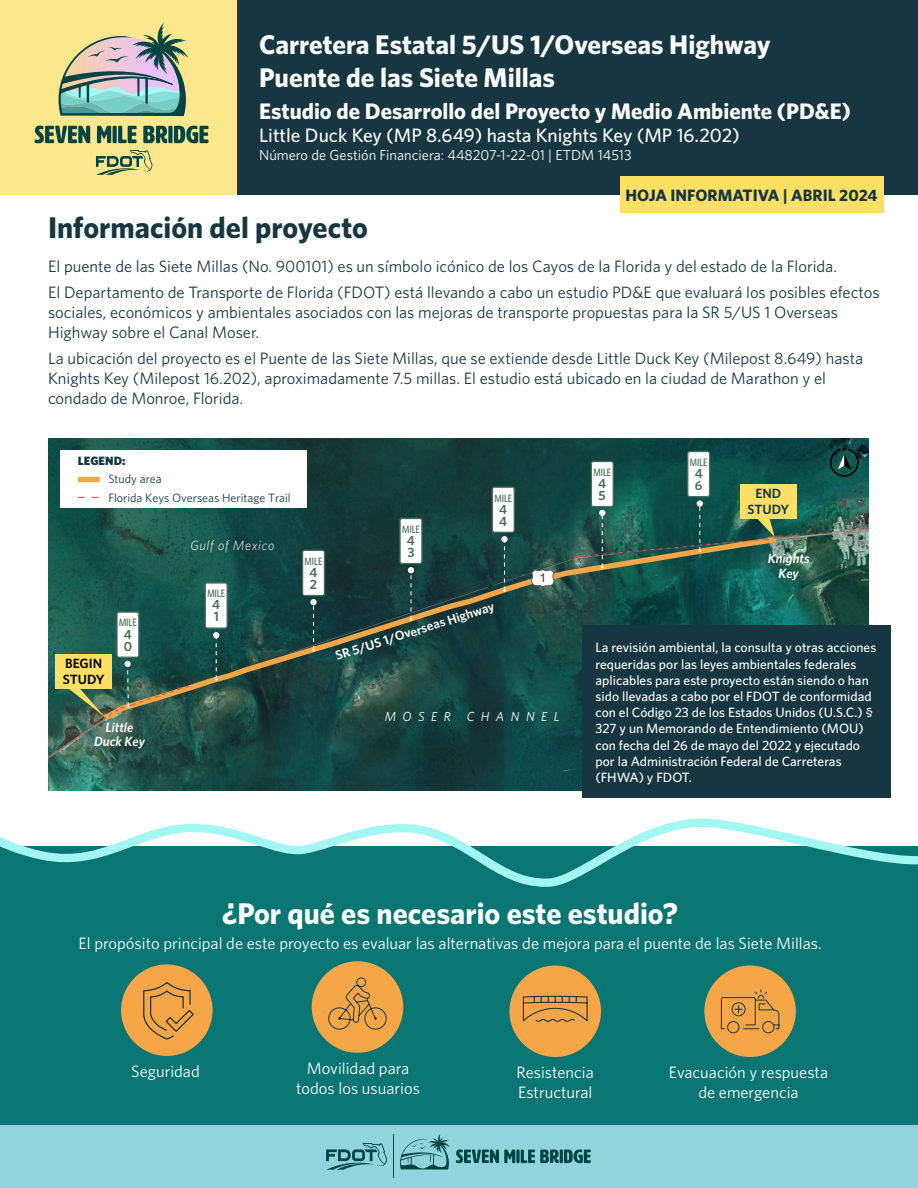
<style>
.page{position:relative;width:918px;height:1188px;background:#fff}
.page>*{position:absolute;margin:0;border:0;box-sizing:border-box;transform-origin:0 0}
.Heading_2_Left{font:700 30px "Whitney";color:#fff}
.Heading_2_Left-2{font:700 30px "Whitney";color:#163742}
.Body{font:700 27px "Whitney";color:#fff}
.Body-2{font:700 22.5px "Whitney";color:#fff}
.Body-3{font:500 19.5px "Whitney";color:#fff}
.Body_Left{font:16.5px/19.8px "Whitney";color:#163742}
.Body_Left-2{font:16.5px/19.8px "Whitney";color:#fff;text-align:center}
.Body_Left-3{font:700 16.5px "Whitney";color:#163742}
.Body-4{font:14.4px "Whitney";color:#fff}
.Body_Left-4{font:500 13.5px/16.2px "Whitney";color:#fff}
.t1{font:italic 600 13.35px/14.7px "Whitney";color:#fff;text-align:center}
.t2{font:600 13.35px/12px "Whitney";color:#496d59}
.t3{font:italic 300 13.35px "Whitney";letter-spacing:.05em;color:#fff}
.t4{font:600 13.35px/16px "Whitney";color:#000}
.t5{font:600 13.35px/16px "Whitney";color:#163843;text-align:center}
.t6{font:600 13.05px "Whitney";color:#fff}
.t7{font:italic 13.05px "Whitney";letter-spacing:.5em;color:#fff}
.t8{font:12px/18.8px "Whitney";color:#163843}
.t9{font:900 12px "Whitney";color:#163843}
.t10{font:12px "Arial";color:#343434}
.t11{font:500 10.65px "Whitney Condensed";color:#496d59}
</style>
<div class="page">
<div style="left:0;top:846px;width:918px;height:337px;background:#097674"></div>
<div style="left:0;top:1125px;width:918px;height:63px;background:#8fd5db"></div>
<svg style="left:400px;top:1134px;width:50px;height:36px"></svg>
<svg style="left:456px;top:1149px;width:59px;height:14px"></svg>
<svg style="left:516px;top:1150px;width:4px;height:13px"></svg>
<svg style="left:521px;top:1149px;width:70px;height:14px"></svg>
<svg style="left:326px;top:1143px;width:61px;height:27px"></svg>
<hr style="left:393px;top:1135px;width:1px;height:43px;background:#004443">
<div style="left:237px;top:0;width:681px;height:194px;background:#163742"></div>
<svg style="left:0;top:818px;width:918px;height:69px"></svg>
<img style="left:48px;top:439px;width:820px;height:351px">
<div style="left:61px;top:451px;width:246px;height:57px;background:#fff"></div>
<svg style="left:78px;top:497px;width:21px;height:1px"></svg>
<div style="left:78px;top:477px;width:22px;height:5px;background:#f5a647"></div>
<svg style="left:110px;top:533px;width:672px;height:186px;background:#1c4b44"></svg>
<svg style="left:213px;top:632px;width:6px;height:49px"></svg>
<svg style="left:312px;top:605px;width:3px;height:46px"></svg>
<div style="left:310px;top:599px;width:7px;height:6px;background:#fff;border-radius:50%"></div>
<svg style="left:408px;top:567px;width:6px;height:54px"></svg>
<svg style="left:503px;top:542px;width:3px;height:50px"></svg>
<div style="left:501px;top:536px;width:7px;height:6px;background:#fff;border-radius:50%"></div>
<div style="left:697px;top:500px;width:6px;height:7px;background:#fff;border-radius:50%"></div>
<div style="left:124px;top:661px;width:7px;height:6px;background:#fff;border-radius:50%"></div>
<div style="left:117px;top:612px;width:22px;height:45px;background:#fff;border-radius:2px"></div>
<div style="left:116px;top:611px;width:24px;height:47px;border:1px solid #496d59;border-radius:2px"></div>
<div style="left:205px;top:583px;width:22px;height:45px;background:#fff;border-radius:2px"></div>
<div style="left:205px;top:582px;width:23px;height:47px;border:1px solid #496d59;border-radius:2px"></div>
<div style="left:303px;top:550px;width:21px;height:46px;background:#fff;border-radius:2px"></div>
<div style="left:302px;top:550px;width:23px;height:46px;border:1px solid #496d59;border-radius:2px"></div>
<div style="left:400px;top:518px;width:22px;height:46px;background:#fff;border-radius:2px"></div>
<div style="left:399px;top:518px;width:24px;height:46px;border:1px solid #496d59;border-radius:2px"></div>
<div style="left:492px;top:487px;width:22px;height:45px;background:#fff;border-radius:2px"></div>
<div style="left:492px;top:486px;width:23px;height:47px;border:1px solid #496d59;border-radius:2px"></div>
<div style="left:591px;top:462px;width:22px;height:45px;background:#fff;border-radius:2px"></div>
<div style="left:591px;top:461px;width:23px;height:46px;border:1px solid #496d59;border-radius:2px"></div>
<div style="left:688px;top:452px;width:22px;height:45px;background:#fff;border-radius:2px"></div>
<div style="left:687px;top:451px;width:23px;height:46px;border:1px solid #496d59;border-radius:2px"></div>
<svg style="left:531px;top:569px;width:24px;height:19px"></svg>
<div style="left:740px;top:484px;width:57px;height:35px;background:#fddf64"></div>
<img style="left:573px;top:503px;width:295px;height:66px">
<div style="left:55px;top:654px;width:57px;height:35px;background:#fddf64"></div>
<svg style="left:48px;top:663px;width:145px;height:120px;background:#476a52"></svg>
<svg style="left:830px;top:448px;width:29px;height:29px"></svg>
<div style="left:620px;top:176px;width:263px;height:37px;background:#fbe063"></div>
<div style="left:0;top:0;width:237px;height:194px;background:#fce78c"></div>
<svg style="left:35px;top:126px;width:55px;height:17px"></svg>
<svg style="left:97px;top:126px;width:14px;height:17px"></svg>
<svg style="left:113px;top:126px;width:4px;height:17px"></svg>
<svg style="left:118px;top:126px;width:19px;height:17px"></svg>
<svg style="left:143px;top:126px;width:24px;height:17px"></svg>
<div style="left:168px;top:126px;width:5px;height:17px;background:#004443;border-radius:2px"></div>
<svg style="left:174px;top:126px;width:34px;height:17px"></svg>
<svg style="left:96px;top:150px;width:56px;height:25px"></svg>
<svg style="left:58px;top:23px;width:130px;height:93px"></svg>
<div style="left:582px;top:626px;width:309px;height:172px;background:#163742"></div>
<div style="left:121px;top:964px;width:92px;height:92px;background:#f6a646;border-radius:50%"></div>
<svg style="left:143px;top:982px;width:51px;height:58px"></svg>
<div style="left:509px;top:966px;width:92px;height:91px;background:#f6a646;border-radius:50%"></div>
<svg style="left:522px;top:995px;width:66px;height:27px"></svg>
<div style="left:704px;top:966px;width:92px;height:91px;background:#f6a646;border-radius:50%"></div>
<svg style="left:721px;top:818px;width:59px;height:216px"></svg>
<div style="left:312px;top:961px;width:91px;height:92px;background:#f6a646;border-radius:50%"></div>
<svg style="left:328px;top:977px;width:59px;height:53px"></svg>
<p class="Body" style="left:259px;top:27px;width:513px">Carretera Estatal 5/US 1/Overseas Highway</p>
<p class="Body" style="left:259px;top:59px;width:297px">Puente de las Siete Millas</p>
<p class="Body-2" style="left:259px;top:96px;width:593px">Estudio de Desarrollo del Proyecto y Medio Ambiente (PD&amp;E)</p>
<p class="Body-3" style="left:259px;top:123px;width:482px">Little Duck Key (MP 8.649) hasta Knights Key (MP 16.202)</p>
<p class="Body-4" style="left:259px;top:145px;width:374px">Número de Gestión Financiera: 448207-1-22-01 | ETDM 14513</p>
<p class="Body_Left-3" style="left:626px;top:185px;width:253px">HOJA INFORMATIVA | ABRIL 2024</p>
<h1 class="Heading_2_Left-2" style="left:48px;top:208px;width:321px">Información del proyecto</h1>
<p class="Body_Left" style="left:48px;top:256px;width:790px">El puente de las Siete Millas (No. 900101) es un símbolo icónico de los Cayos de la Florida y del estado de la Florida.</p>
<p class="Body_Left" style="left:48px;top:282px;width:833px">El Departamento de Transporte de Florida (FDOT) está llevando a cabo un estudio PD&amp;E que evaluará los posibles efectos sociales, económicos y ambientales asociados con las mejoras de transporte propuestas para la SR 5/US 1 Overseas<br>Highway sobre el Canal Moser.</p>
<p class="Body_Left" style="left:48px;top:348px;width:817px">La ubicación del proyecto es el Puente de las Siete Millas, que se extiende desde Little Duck Key (Milepost 8.649) hasta<br>Knights Key (Milepost 16.202), aproximadamente 7.5 millas. El estudio está ubicado en la ciudad de Marathon y el condado de Monroe, Florida.</p>
<p class="t9" style="left:78px;top:453px;width:49px">LEGEND:</p>
<p class="t8" style="left:108px;top:469px;width:184px">Study area<br>Florida Keys Overseas Heritage Trail</p>
<p class="t4" style="left:63px;top:655px;width:43px">BEGIN<br>STUDY</p>
<p class="t11" style="left:119px;top:616px;width:19px">MILE</p>
<p class="t2" style="left:124px;top:628px;width:10px">4<br>0</p>
<p class="t1" style="left:94px;top:719px;width:52px">Little<br>Duck Key</p>
<p class="t3" style="left:190px;top:536px;width:85px">Gulf of Mexico</p>
<p class="t11" style="left:207px;top:587px;width:19px">MILE</p>
<p class="t2" style="left:212px;top:598px;width:10px">4<br>1</p>
<p class="t11" style="left:305px;top:554px;width:19px">MILE</p>
<p class="t2" style="left:310px;top:566px;width:10px">4<br>2</p>
<p class="t11" style="left:402px;top:523px;width:19px">MILE</p>
<p class="t2" style="left:407px;top:534px;width:10px">4<br>3</p>
<p class="t11" style="left:494px;top:491px;width:19px">MILE</p>
<p class="t2" style="left:499px;top:503px;width:10px">4<br>4</p>
<p class="t6" style="left:333px;top:648px;width:168px;rotate:-18deg">SR 5/US 1/Overseas Highway</p>
<p class="t10" style="left:539px;top:569px;width:8px">1</p>
<p class="t7" style="left:385px;top:708px;width:176px">MOSER CHANNEL</p>
<p class="t11" style="left:593px;top:466px;width:19px">MILE</p>
<p class="t2" style="left:598px;top:477px;width:10px">4<br>5</p>
<p class="t11" style="left:690px;top:456px;width:19px">MILE</p>
<p class="t2" style="left:695px;top:467px;width:10px">4<br>6</p>
<p class="t5" style="left:747px;top:485px;width:43px">END<br>STUDY</p>
<p class="t1" style="left:768px;top:551px;width:43px">Knights<br>Key</p>
<p class="Body_Left-4" style="left:596px;top:639px;width:282px">La revisión ambiental, la consulta y otras acciones requeridas por las leyes ambientales federales aplicables para este proyecto están siendo o han sido llevadas a cabo por el FDOT de conformidad con el Código 23 de los Estados Unidos (U.S.C.) § 327 y un Memorando de Entendimiento (MOU) con fecha del 26 de mayo del 2022 y ejecutado por la Administración Federal de Carreteras (FHWA) y FDOT.</p>
<h1 class="Heading_2_Left" style="left:222px;top:893px;width:457px">¿Por qué es necesario este estudio?</h1>
<p class="Body_Left-2" style="left:78px;top:933px;width:745px">El propósito principal de este proyecto es evaluar las alternativas de mejora para el puente de las Siete Millas.</p>
<p class="Body_Left-2" style="left:131px;top:1061px;width:70px">Seguridad</p>
<p class="Body_Left-2" style="left:296px;top:1058px;width:125px">Movilidad para todos los usuarios</p>
<p class="Body_Left-2" style="left:517px;top:1062px;width:79px;text-align:left">Resistencia<br>Estructural</p>
<p class="Body_Left-2" style="left:669px;top:1062px;width:161px">Evacuación y respuesta de emergencia</p>
</div>
